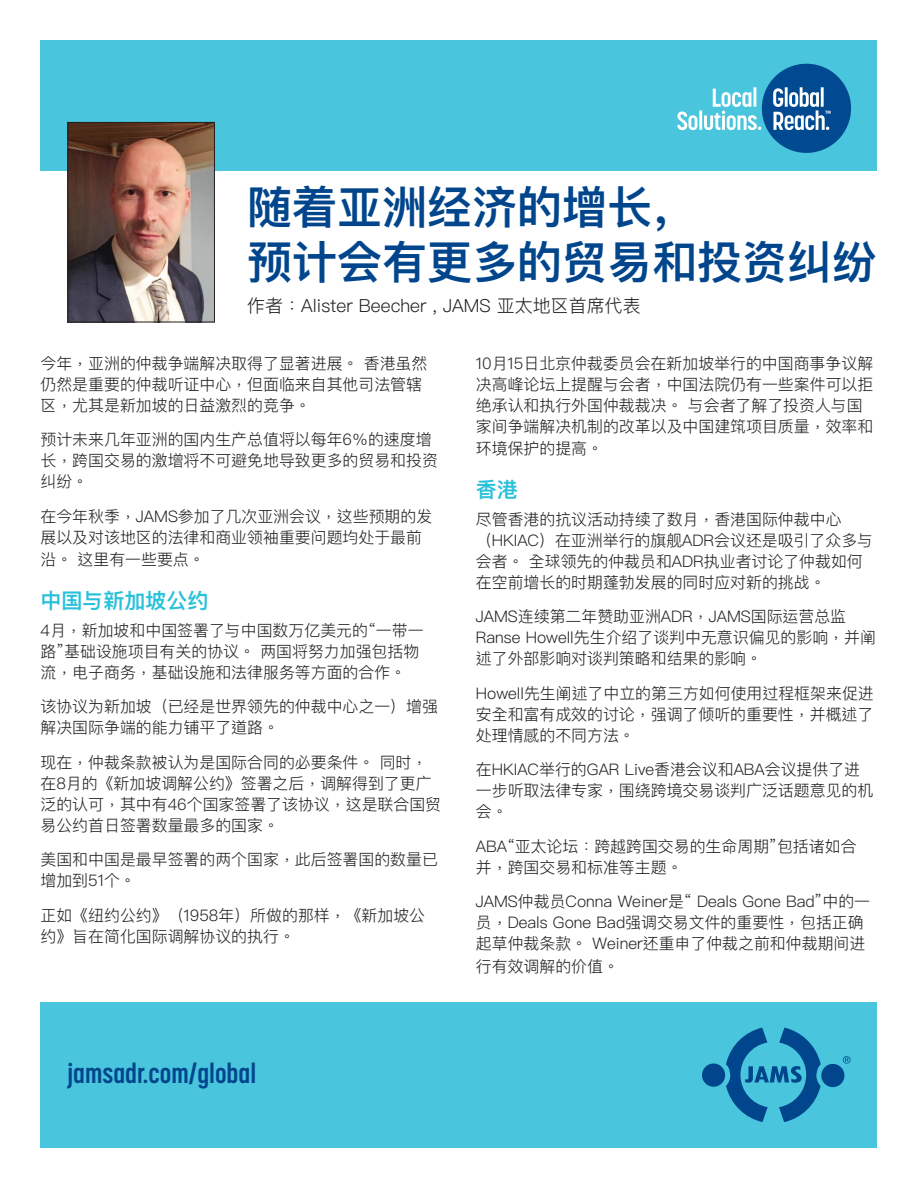
<style>
.page{position:relative;width:918px;height:1188px;background:#fff}
.page>*{position:absolute;margin:0;border:0;box-sizing:border-box;transform-origin:0 0}
.t1{font:600 45px/54.8px "Ping Fang SC";color:#01468c}
.t2{font:700 27px "Korolev Condensed";color:#01468c}
.t3{font:600 21px "Ping Fang HK";color:#29c0da}
.t4{font:300 18px "Ping Fang HK";color:#231f20}
.t5{font:300 15.9px/21px "Ping Fang HK";color:#231f20}
</style>
<div class="page">
<div style="left:40px;top:40px;width:838px;height:131px;background:#49c5dd"></div>
<div style="left:762px;top:64px;width:89px;height:89px;background:#014990;border-radius:50%"></div>
<svg style="left:677px;top:87px;width:84px;height:43px"></svg>
<svg style="left:773px;top:87px;width:58px;height:43px"></svg>
<img style="left:70px;top:124px;width:143px;height:196px">
<div style="left:68px;top:122px;width:147px;height:200px;border:1px solid #231f20"></div>
<div style="left:40px;top:1002px;width:838px;height:146px;background:#49c5dd"></div>
<svg style="left:843px;top:1056px;width:8px;height:8px"></svg>
<div style="left:702px;top:1064px;width:23px;height:23px;background:#01468c;border-radius:50%"></div>
<svg style="left:726px;top:1028px;width:95px;height:94px"></svg>
<div style="left:821px;top:1064px;width:23px;height:23px;background:#01468c;border-radius:50%"></div>
<h1 class="t1" style="left:247px;top:179px;width:631px">随着亚洲经济的增长，<br>预计会有更多的贸易和投资纠纷</h1>
<p class="t4" style="left:247px;top:295px;width:395px">作者：Alister Beecher , JAMS 亚太地区首席代表</p>
<p class="t5" style="left:40px;top:352px;width:388px">今年，亚洲的仲裁争端解决取得了显著进展。 香港虽然仍然是重要的仲裁听证中心，但面临来自其他司法管辖区，尤其是新加坡的日益激烈的竞争。</p>
<p class="t5" style="left:40px;top:429px;width:399px">预计未来几年亚洲的国内生产总值将以每年6％的速度增长，跨国交易的激增将不可避免地导致更多的贸易和投资纠纷。</p>
<p class="t5" style="left:40px;top:505px;width:393px">在今年秋季，JAMS参加了几次亚洲会议，这些预期的发展以及对该地区的法律和商业领袖重要问题均处于最前</p>
<p class="t5" style="left:40px;top:549px;width:166px">沿。 这里有一些要点。</p>
<h3 class="t3" style="left:40px;top:587px;width:169px">中国与新加坡公约</h3>
<p class="t5" style="left:40px;top:619px;width:385px">4月，新加坡和中国签署了与中国数万亿美元的“一带一路”基础设施项目有关的协议。 两国将努力加强包括物流，电子商务，基础设施和法律服务等方面的合作。</p>
<p class="t5" style="left:40px;top:696px;width:399px">该协议为新加坡（已经是世界领先的仲裁中心之一）增强解决国际争端的能力铺平了道路。</p>
<p class="t5" style="left:40px;top:751px;width:402px">现在，仲裁条款被认为是国际合同的必要条件。 同时，在8月的《新加坡调解公约》签署之后，调解得到了更广泛的认可，其中有46个国家签署了该协议，这是联合国贸易公约首日签署数量最多的国家。</p>
<p class="t5" style="left:40px;top:849px;width:399px">美国和中国是最早签署的两个国家，此后签署国的数量已增加到51个。</p>
<p class="t5" style="left:40px;top:904px;width:386px">正如《纽约公约》（1958年）所做的那样，《新加坡公约》旨在简化国际调解协议的执行。</p>
<h2 class="t2" style="left:68px;top:1058px;width:190px">jamsadr.com/global</h2>
<p class="t5" style="left:476px;top:352px;width:399px">10月15日北京仲裁委员会在新加坡举行的中国商事争议解决高峰论坛上提醒与会者，中国法院仍有一些案件可以拒绝承认和执行外国仲裁裁决。 与会者了解了投资人与国家间争端解决机制的改革以及中国建筑项目质量，效率和</p>
<p class="t5" style="left:476px;top:438px;width:129px">环境保护的提高。</p>
<h3 class="t3" style="left:476px;top:476px;width:43px">香港</h3>
<p class="t5" style="left:476px;top:508px;width:399px">尽管香港的抗议活动持续了数月，香港国际仲裁中心（HKIAC）在亚洲举行的旗舰ADR会议还是吸引了众多与会者。 全球领先的仲裁员和ADR执业者讨论了仲裁如何在空前增长的时期蓬勃发展的同时应对新的挑战。</p>
<p class="t5" style="left:476px;top:606px;width:402px">JAMS连续第二年赞助亚洲ADR，JAMS国际运营总监<br>Ranse Howell先生介绍了谈判中无意识偏见的影响，并阐述了外部影响对谈判策略和结果的影响。</p>
<p class="t5" style="left:476px;top:682px;width:399px;text-align:justify">Howell先生阐述了中立的第三方如何使用过程框架来促进安全和富有成效的讨论，强调了倾听的重要性，并概述了处理情感的不同方法。</p>
<p class="t5" style="left:476px;top:759px;width:399px">在HKIAC举行的GAR Live香港会议和ABA会议提供了进一步听取法律专家，围绕跨境交易谈判广泛话题意见的机会。</p>
<p class="t5" style="left:476px;top:835px;width:382px">ABA“亚太论坛：跨越跨国交易的生命周期”包括诸如合并，跨国交易和标准等主题。</p>
<p class="t5" style="left:476px;top:891px;width:396px">JAMS仲裁员Conna Weiner是“ Deals Gone Bad”中的一员，Deals Gone Bad强调交易文件的重要性，包括正确起草仲裁条款。 Weiner还重申了仲裁之前和仲裁期间进</p>
<p class="t5" style="left:476px;top:955px;width:145px">行有效调解的价值。</p>
</div>
